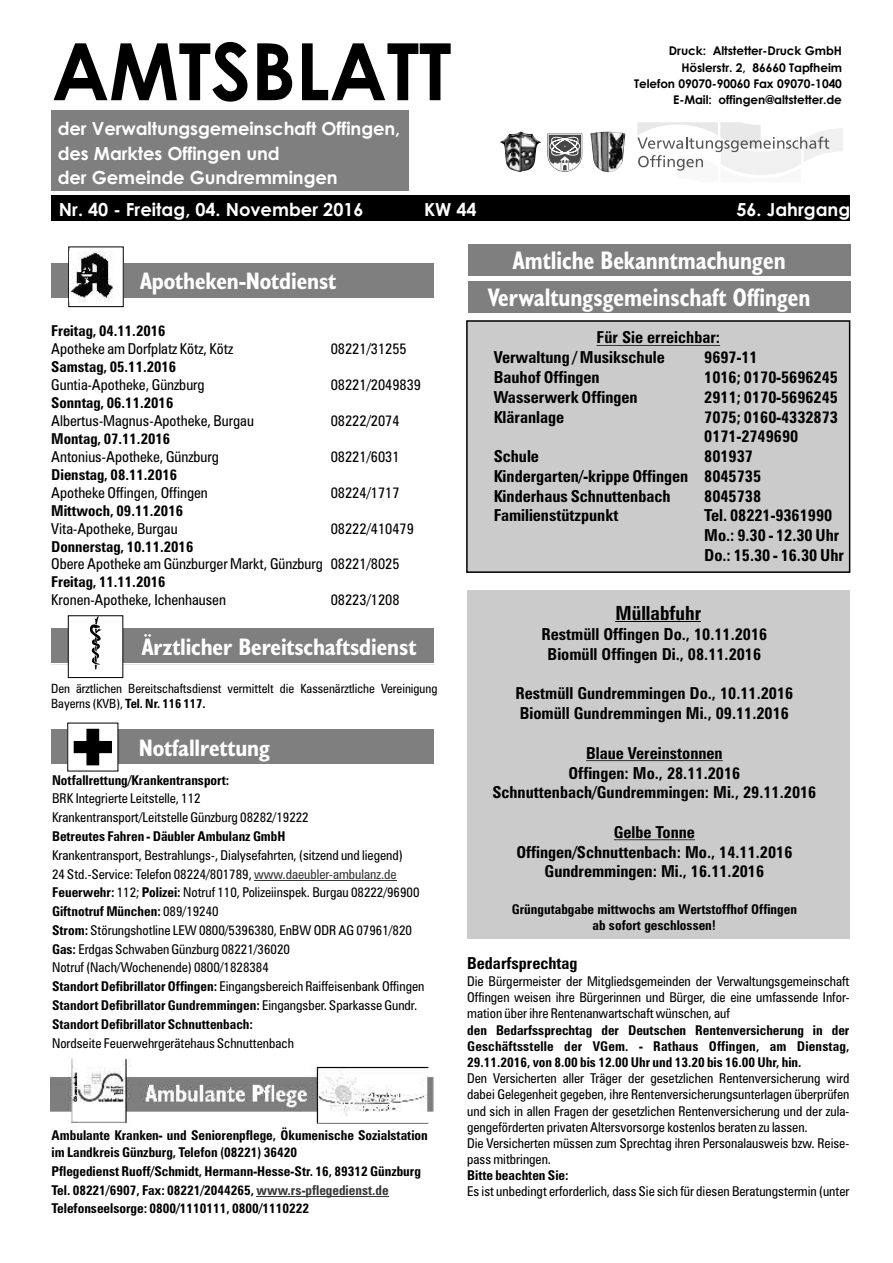
<style>
.page{position:relative;width:893px;height:1263px;background:#fff}
.page>*{position:absolute;margin:0;border:0;box-sizing:border-box;transform-origin:0 0}
.t1{font:700 79.2px "Century Gothic";letter-spacing:-.005em;color:#000}
.t2{font:700 condensed 25.65px/36.2px "Humanist 521 BT";color:#fff;text-align:center;scale:.94 1}
.t3{font:700 condensed 24px "Humanist 521 BT";color:#fff}
.t4{font:700 condensed 19.5px "Zurich BT";color:#000}
.t5{font:700 18px/24.5px "Century Gothic";color:#fff}
.t6{font:700 condensed 16.5px/19.8px "Zurich BT";color:#000}
.t7{font:condensed 15px "Zurich BT";color:#000}
.t8{font:700 condensed 15px "Zurich BT";color:#000}
.t9{font:condensed 13.5px/18.8px "Zurich BT";color:#000}
.t10{font:700 condensed 13.5px/16.2px "Zurich BT";color:#000}
.t11{font:condensed 12.75px "Zurich BT";color:#000}
.t12{font:700 condensed 12.75px "Zurich BT";color:#000}
.t13{font:700 12px/16.4px "Century Gothic";color:#000;text-align:right}
.s1{font-weight:400}
.s2{color:#373737}
.s3{font-weight:700}
</style>
<div class="page">
<div style="left:467px;top:590px;width:382px;height:349px;background:#cbcbcb"></div>
<div style="left:467px;top:321px;width:382px;height:251px;background:#cbcbcb"></div>
<div style="left:466px;top:320px;width:384px;height:253px;border:2px solid #000"></div>
<div style="left:51px;top:263px;width:383px;height:34px;background:#7f7f7f"></div>
<div style="left:69px;top:247px;width:54px;height:60px;background:#fff"></div>
<div style="left:68px;top:247px;width:56px;height:60px;border:1px solid #000"></div>
<img style="left:69px;top:251px;width:44px;height:50px">
<hr style="left:596px;top:345px;width:124px;height:1px;background:#000">
<hr style="left:586px;top:760px;width:137px;height:1px;background:#000">
<hr style="left:614px;top:839px;width:81px;height:1px;background:#000">
<hr style="left:615px;top:621px;width:86px;height:1px;background:#000">
<div style="left:51px;top:729px;width:382px;height:34px;background:#7f7f7f"></div>
<div style="left:68px;top:723px;width:50px;height:48px;background:#fff"></div>
<svg style="left:74px;top:729px;width:38px;height:36px"></svg>
<div style="left:51px;top:628px;width:383px;height:34px;background:#7f7f7f"></div>
<div style="left:68px;top:616px;width:55px;height:62px;background:#fff"></div>
<div style="left:68px;top:615px;width:55px;height:63px;border:1px solid #000"></div>
<svg style="left:89px;top:616px;width:13px;height:54px"></svg>
<hr style="left:254px;top:880px;width:143px;height:1px;background:#373737">
<hr style="left:257px;top:1196px;width:132px;height:1px;background:#373737">
<div style="left:468px;top:244px;width:382px;height:32px;background:#7f7f7f"></div>
<div style="left:468px;top:281px;width:382px;height:31px;background:#7f7f7f"></div>
<img style="left:51px;top:1059px;width:383px;height:65px">
<div style="left:51px;top:196px;width:798px;height:25px;background:#000"></div>
<svg style="left:637px;top:122px;width:206px;height:53px"></svg>
<img style="left:500px;top:132px;width:20px;height:39px">
<img style="left:590px;top:132px;width:17px;height:38px">
<svg style="left:547px;top:134px;width:35px;height:38px"></svg>
<div style="left:51px;top:110px;width:357px;height:81px;background:#7f7f7f"></div>
<h1 class="t1" style="left:52px;top:42px;width:401px">AMTSBLATT</h1>
<h3 class="t5" style="left:58px;top:118px;width:344px">der Verwaltungsgemeinschaft Offingen, des Marktes Offingen und<br>der Gemeinde Gundremmingen</h3>
<p class="t13" style="left:634px;top:44px;width:210px">Druck: Altstetter-Druck GmbH<br>Höslerstr. 2, 86660 Tapfheim<br>Telefon 09070-90060 Fax 09070-1040<br>E-Mail: offingen@altstetter.de</p>
<h3 class="t5" style="left:59px;top:199px;width:306px">Nr. 40 - Freitag, 04. November 2016</h3>
<h3 class="t5" style="left:424px;top:199px;width:54px">KW 44</h3>
<h3 class="t5" style="left:736px;top:199px;width:115px">56. Jahrgang</h3>
<h3 class="t3" style="left:140px;top:273px;width:197px">Apotheken-Notdienst</h3>
<h2 class="t2" style="left:488px;top:245px;width:344px">Amtliche Bekanntmachungen<br>Verwaltungsgemeinschaft Offingen</h2>
<p class="t8" style="left:51px;top:325px;width:116px">Freitag, 04.11.2016</p>
<p class="t7" style="left:51px;top:343px;width:183px">Apotheke am Dorfplatz Kötz, Kötz</p>
<p class="t7" style="left:331px;top:343px;width:78px">08221/31255</p>
<p class="t7" style="left:51px;top:379px;width:155px">Guntia-Apotheke, Günzburg</p>
<p class="t7" style="left:331px;top:379px;width:92px">08221/2049839</p>
<p class="t7" style="left:51px;top:415px;width:204px">Albertus-Magnus-Apotheke, Burgau</p>
<p class="t7" style="left:331px;top:415px;width:70px">08222/2074</p>
<p class="t7" style="left:51px;top:451px;width:169px">Antonius-Apotheke, Günzburg</p>
<p class="t7" style="left:331px;top:451px;width:70px">08221/6031</p>
<p class="t7" style="left:51px;top:487px;width:158px">Apotheke Offingen, Offingen</p>
<p class="t7" style="left:331px;top:487px;width:70px">08224/1717</p>
<p class="t7" style="left:51px;top:523px;width:128px">Vita-Apotheke, Burgau</p>
<p class="t7" style="left:331px;top:523px;width:85px">08222/410479</p>
<p class="t7" style="left:51px;top:559px;width:350px">Obere Apotheke am Günzburger Markt, Günzburg 08221/8025</p>
<p class="t7" style="left:51px;top:595px;width:176px">Kronen-Apotheke, Ichenhausen</p>
<p class="t7" style="left:331px;top:595px;width:70px">08223/1208</p>
<p class="t6" style="left:494px;top:329px;width:228px;text-indent:103px">Für Sie erreichbar:<br>Verwaltung / Musikschule</p>
<p class="t6" style="left:704px;top:349px;width:55px">9697-11</p>
<p class="t8" style="left:51px;top:361px;width:127px">Samstag, 05.11.2016</p>
<p class="t6" style="left:494px;top:369px;width:108px">Bauhof Offingen</p>
<p class="t6" style="left:704px;top:369px;width:135px">1016; 0170-5696245</p>
<p class="t6" style="left:494px;top:389px;width:145px">Wasserwerk Offingen</p>
<p class="t6" style="left:704px;top:389px;width:135px">2911; 0170-5696245</p>
<p class="t8" style="left:51px;top:397px;width:124px">Sonntag, 06.11.2016</p>
<p class="t6" style="left:494px;top:408px;width:72px">Kläranlage</p>
<p class="t6" style="left:704px;top:408px;width:135px">7075; 0160-4332873</p>
<p class="t8" style="left:51px;top:433px;width:121px">Montag, 07.11.2016</p>
<p class="t6" style="left:704px;top:428px;width:96px">0171-2749690</p>
<p class="t6" style="left:494px;top:448px;width:47px">Schule</p>
<p class="t6" style="left:704px;top:448px;width:50px">801937</p>
<p class="t8" style="left:51px;top:469px;width:127px">Dienstag, 08.11.2016</p>
<p class="t6" style="left:494px;top:468px;width:269px">Kindergarten/-krippe Offingen 8045735<br>Kinderhaus Schnuttenbach</p>
<p class="t6" style="left:704px;top:487px;width:58px">8045738</p>
<p class="t8" style="left:51px;top:505px;width:133px">Mittwoch, 09.11.2016</p>
<p class="t6" style="left:494px;top:507px;width:126px">Familienstützpunkt</p>
<p class="t6" style="left:704px;top:507px;width:137px">Tel. 08221-9361990<br>Mo.: 9.30 - 12.30 Uhr</p>
<p class="t8" style="left:51px;top:541px;width:144px">Donnerstag, 10.11.2016</p>
<p class="t6" style="left:704px;top:547px;width:141px">Do.: 15.30 - 16.30 Uhr</p>
<p class="t8" style="left:51px;top:577px;width:116px">Freitag, 11.11.2016</p>
<h3 class="t4" style="left:615px;top:606px;width:87px">Müllabfuhr</h3>
<p class="t6" style="left:541px;top:626px;width:227px;text-align:center">Restmüll Offingen Do., 10.11.2016<br>Biomüll Offingen Di., 08.11.2016</p>
<h3 class="t3" style="left:142px;top:639px;width:276px">Ärztlicher Bereitschaftsdienst</h3>
<p class="t11" style="left:51px;top:684px;width:388px">Den ärztlichen Bereitschaftsdienst vermittelt die Kassenärztliche Vereinigung</p>
<p class="t6" style="left:515px;top:685px;width:279px">Restmüll Gundremmingen Do., 10.11.2016</p>
<p class="t12" style="left:51px;top:699px;width:156px"><span class="s1">Bayerns (KVB),</span> Tel. Nr. 116 117.</p>
<p class="t6" style="left:520px;top:705px;width:271px">Biomüll Gundremmingen Mi., 09.11.2016</p>
<p class="t6" style="left:492px;top:745px;width:325px;text-align:center">Blaue Vereinstonnen<br>Offingen: Mo., 28.11.2016<br>Schnuttenbach/Gundremmingen: Mi., 29.11.2016</p>
<p class="t6" style="left:516px;top:824px;width:278px;text-align:center">Gelbe Tonne<br>Offingen/Schnuttenbach: Mo., 14.11.2016<br>Gundremmingen: Mi., 16.11.2016</p>
<p class="t10" style="left:512px;top:903px;width:287px;text-align:center">Grüngutabgabe mittwochs am Wertstoffhof Offingen ab sofort geschlossen!</p>
<h3 class="t3" style="left:139px;top:740px;width:133px">Notfallrettung</h3>
<p class="t10" style="left:52px;top:773px;width:179px">Notfallrettung/Krankentransport:</p>
<p class="t9" style="left:52px;top:791px;width:258px">BRK Integrierte Leitstelle, 112<br>Krankentransport/Leitstelle Günzburg 08282/19222</p>
<p class="t10" style="left:52px;top:829px;width:235px">Betreutes Fahren - Däubler Ambulanz GmbH</p>
<p class="t9" style="left:52px;top:847px;width:374px">Krankentransport, Bestrahlungs-, Dialysefahrten, (sitzend und liegend)<br>24 Std.-Service: Telefon 08224/801789, <span class="s2">www.daeubler-ambulanz.de </span><span class="s3">Feuerwehr:</span> 112; <span class="s3">Polizei:</span> Notruf 110, Polizeiinspek. Burgau 08222/96900<br><span class="s3">Giftnotruf München:</span> 089/19240<br><span class="s3">Strom:</span> Störungshotline LEW 0800/5396380, EnBW ODR AG 07961/820<br><span class="s3">Gas:</span> Erdgas Schwaben Günzburg 08221/36020<br>Notruf (Nach/Wochenende) 0800/1828384<br><span class="s3">Standort Defibrillator Offingen:</span> Eingangsbereich Raiffeisenbank Offingen <span class="s3">Standort Defibrillator Gundremmingen:</span> Eingangsber. Sparkasse Gundr.<br><span class="s3">Standort Defibrillator Schnuttenbach:</span></p>
<p class="t9" style="left:52px;top:1035px;width:243px">Nordseite Feuerwehrgerätehaus Schnuttenbach</p>
<p class="t6" style="left:467px;top:955px;width:112px">Bedarfsprechtag</p>
<p class="t9" style="left:467px;top:974px;width:384px;line-height:16.2px;text-align:justify">Die Bürgermeister der Mitgliedsgemeinden der Verwaltungsgemeinschaft Offingen weisen ihre Bürgerinnen und Bürger, die eine umfassende Infor&shy;mation über ihre Rentenanwartschaft wünschen, auf</p>
<p class="t10" style="left:467px;top:1023px;width:384px;text-align:justify">den Bedarfssprechtag der Deutschen Rentenversicherung in der Geschäftsstelle der VGem. - Rathaus Offingen, am Dienstag, 29.11.2016, von 8.00 bis 12.00 Uhr und 13.20 bis 16.00 Uhr, hin.</p>
<p class="t9" style="left:467px;top:1072px;width:384px;line-height:16.2px">Den Versicherten aller Träger der gesetzlichen Rentenversicherung wird dabei Gelegenheit gegeben, ihre Rentenversicherungsunterlagen überprüfen und sich in allen Fragen der gesetzlichen Rentenversicherung und der zula&shy;gengeförderten privaten Altersvorsorge kostenlos beraten zu lassen.<br>Die Versicherten müssen zum Sprechtag ihren Personalausweis bzw. Reise&shy;pass mitbringen.</p>
<p class="t10" style="left:467px;top:1169px;width:103px">Bitte beachten Sie:</p>
<p class="t9" style="left:467px;top:1184px;width:384px">Es ist unbedingt erforderlich, dass Sie sich für diesen Beratungstermin (unter</p>
<p class="t10" style="left:52px;top:1128px;width:378px;line-height:17.1px">Ambulante Kranken- und Seniorenpflege, Ökumenische Sozialstation im Landkreis Günzburg, Telefon (08221) 36420</p>
<p class="t10" style="left:52px;top:1163px;width:371px;line-height:18.8px">Pflegedienst Ruoff/Schmidt, Hermann-Hesse-Str. 16, 89312 Günzburg<br>Tel. 08221/6907, Fax: 08221/2044265, <span class="s2">www.rs-pflegedienst.de<br></span>Telefonseelsorge: 0800/1110111, 0800/1110222</p>
</div>
